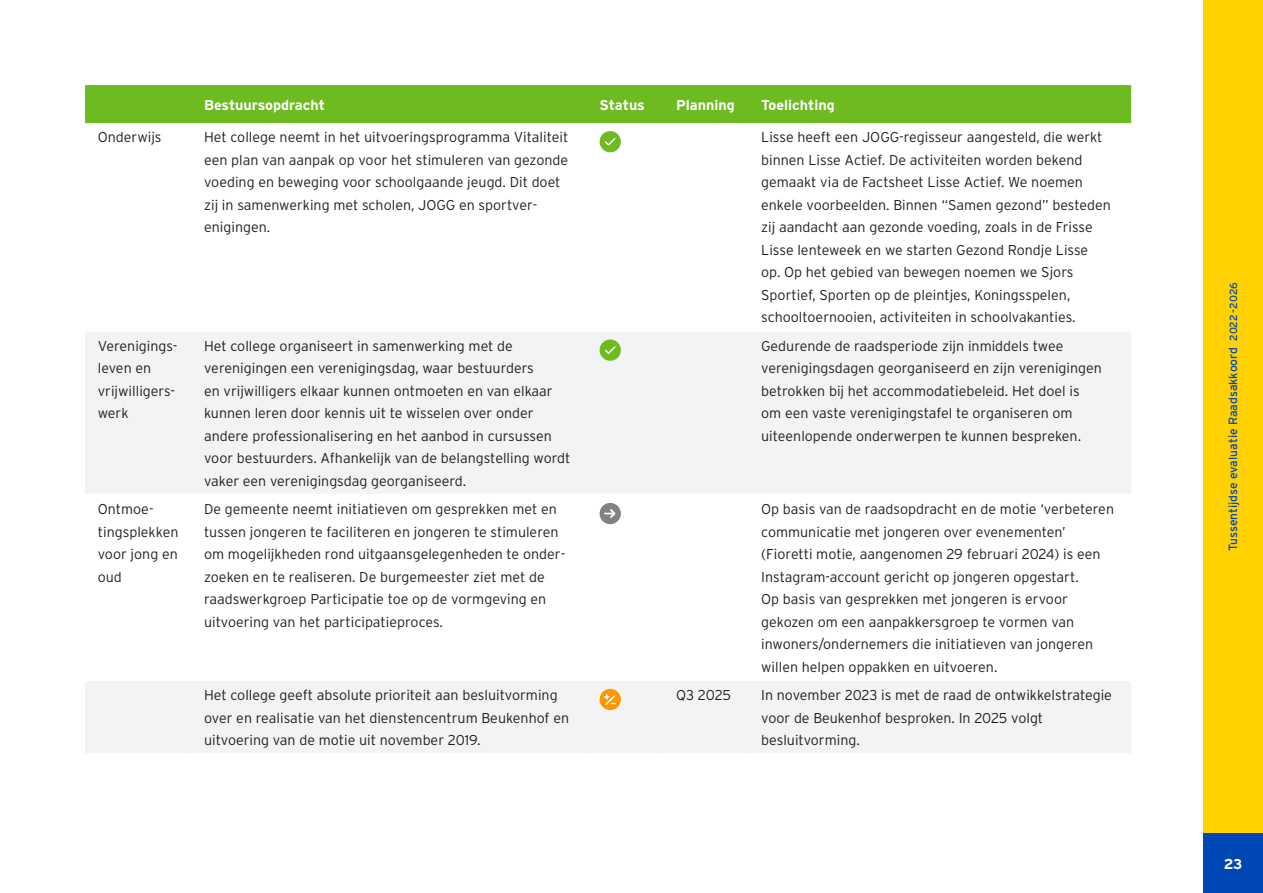
<style>
.page{position:relative;width:1263px;height:893px;background:#fff}
.page>*{position:absolute;margin:0;border:0;box-sizing:border-box;transform-origin:0 0}
.Basistekst{font:300 14.25px/22.5px "Interstate";color:#231f20}
.Basistekst-2{font:700 14.25px "Interstate";color:#fff}
.t1{font:12px "Interstate";color:#0047b6}
.s1{font-size:10.5px}
</style>
<div class="page">
<div style="left:85px;top:85px;width:1046px;height:38px;background:#6dbb20"></div>
<svg style="left:85px;top:332px;width:1046px;height:421px;fill:#f2f3f4"></svg>
<hr style="left:85px;top:494px;width:106px;height:1px;background:#fff">
<hr style="left:191px;top:494px;width:396px;height:1px;background:#fff">
<hr style="left:587px;top:494px;width:76px;height:1px;background:#fff">
<hr style="left:663px;top:494px;width:85px;height:1px;background:#fff">
<hr style="left:748px;top:494px;width:383px;height:1px;background:#fff">
<hr style="left:85px;top:680px;width:106px;height:1px;background:#fff">
<hr style="left:191px;top:680px;width:396px;height:1px;background:#fff">
<hr style="left:587px;top:680px;width:76px;height:1px;background:#fff">
<hr style="left:663px;top:680px;width:85px;height:1px;background:#fff">
<hr style="left:748px;top:680px;width:383px;height:1px;background:#fff">
<div style="left:600px;top:131px;width:21px;height:21px;background:#6dbb20;border-radius:50%"></div>
<svg style="left:605px;top:137px;width:11px;height:9px"></svg>
<div style="left:600px;top:339px;width:21px;height:22px;background:#6dbb20;border-radius:50%"></div>
<svg style="left:605px;top:346px;width:11px;height:8px"></svg>
<div style="left:600px;top:503px;width:21px;height:21px;background:#808285;border-radius:50%"></div>
<svg style="left:604px;top:509px;width:12px;height:9px"></svg>
<div style="left:600px;top:689px;width:21px;height:21px;background:#ff9600;border-radius:50%"></div>
<svg style="left:604px;top:694px;width:13px;height:11px"></svg>
<svg style="left:606px;top:696px;width:8px;height:8px"></svg>
<div style="left:606px;top:695px;width:9px;height:10px;border:1px solid #fff"></div>
<div style="left:1203px;top:0;width:60px;height:833px;background:#ffd100"></div>
<div style="left:1203px;top:833px;width:60px;height:60px;background:#0047b6"></div>
<p class="Basistekst-2" style="left:204px;top:97px;width:122px">Bestuursopdracht</p>
<p class="Basistekst-2" style="left:600px;top:97px;width:47px">Status</p>
<p class="Basistekst-2" style="left:676px;top:97px;width:60px">Planning</p>
<p class="Basistekst-2" style="left:761px;top:97px;width:75px">Toelichting</p>
<p class="Basistekst" style="left:98px;top:126px;width:65px">Onderwijs</p>
<p class="Basistekst" style="left:204px;top:126px;width:366px">Het college neemt in het uitvoeringsprogramma Vitaliteit een plan van aanpak op voor het stimuleren van gezonde voeding en beweging voor schoolgaande jeugd. Dit doet zij in samenwerking met scholen, JOGG en sportver&shy;enigingen.</p>
<p class="Basistekst" style="left:761px;top:126px;width:351px">Lisse heeft een JOGG-regisseur aangesteld, die werkt binnen Lisse Actief. De activiteiten worden bekend gemaakt via de Factsheet Lisse Actief. We noemen enkele voorbeelden. Binnen “Samen gezond” besteden zij aandacht aan gezonde voeding, zoals in de Frisse Lisse lenteweek en we starten Gezond Rondje Lisse op. Op het gebied van bewegen noemen we Sjors Sportief, Sporten op de pleintjes, Koningsspelen, schooltoernooien, activiteiten in schoolvakanties.</p>
<p class="Basistekst" style="left:98px;top:334px;width:81px">Verenigings&shy;leven en vrijwilligers&shy;werk</p>
<p class="Basistekst" style="left:204px;top:334px;width:368px">Het college organiseert in samenwerking met de verenigingen een verenigingsdag, waar bestuurders<br>en vrijwilligers elkaar kunnen ontmoeten en van elkaar kunnen leren door kennis uit te wisselen over onder andere professionalisering en het aanbod in cursussen voor bestuurders. Afhankelijk van de belangstelling wordt vaker een verenigingsdag georganiseerd.</p>
<p class="Basistekst" style="left:761px;top:334px;width:342px">Gedurende de raadsperiode zijn inmiddels twee verenigingsdagen georganiseerd en zijn verenigingen betrokken bij het accommodatiebeleid. Het doel is om een vaste verenigingstafel te organiseren om uiteenlopende onderwerpen te kunnen bespreken.</p>
<p class="Basistekst" style="left:98px;top:498px;width:82px">Ontmoe&shy;tingsplekken voor jong en oud</p>
<p class="Basistekst" style="left:204px;top:498px;width:361px">De gemeente neemt initiatieven om gesprekken met en tussen jongeren te faciliteren en jongeren te stimuleren om mogelijkheden rond uitgaansgelegenheden te onder&shy;zoeken en te realiseren. De burgemeester ziet met de raadswerkgroep Participatie toe op de vormgeving en uitvoering van het participatieproces.</p>
<p class="Basistekst" style="left:761px;top:498px;width:354px">Op basis van de raadsopdracht en de motie ‘verbeteren communicatie met jongeren over evenementen’ (Fioretti motie, aangenomen 29 februari 2024) is een Instagram-account gericht op jongeren opgestart.<br>Op basis van gesprekken met jongeren is ervoor gekozen om een aanpakkersgroep te vormen van inwoners/ondernemers die initiatieven van jongeren willen helpen oppakken en uitvoeren.</p>
<p class="Basistekst" style="left:204px;top:684px;width:367px">Het college geeft absolute prioriteit aan besluitvorming over en realisatie van het dienstencentrum Beukenhof en uitvoering van de motie uit november 2019.</p>
<p class="Basistekst" style="left:676px;top:684px;width:56px">Q3 2025</p>
<p class="Basistekst" style="left:761px;top:684px;width:352px">In november 2023 is met de raad de ontwikkelstrategie voor de Beukenhof besproken. In 2025 volgt besluitvorming.</p>
<p class="t1" style="left:1226px;top:551px;width:270px;rotate:-90deg">Tussentijdse evaluatie Raadsakkoord <span class="s1">2022-2026</span></p>
<p class="Basistekst-2" style="left:1224px;top:856px;width:20px">23</p>
</div>
